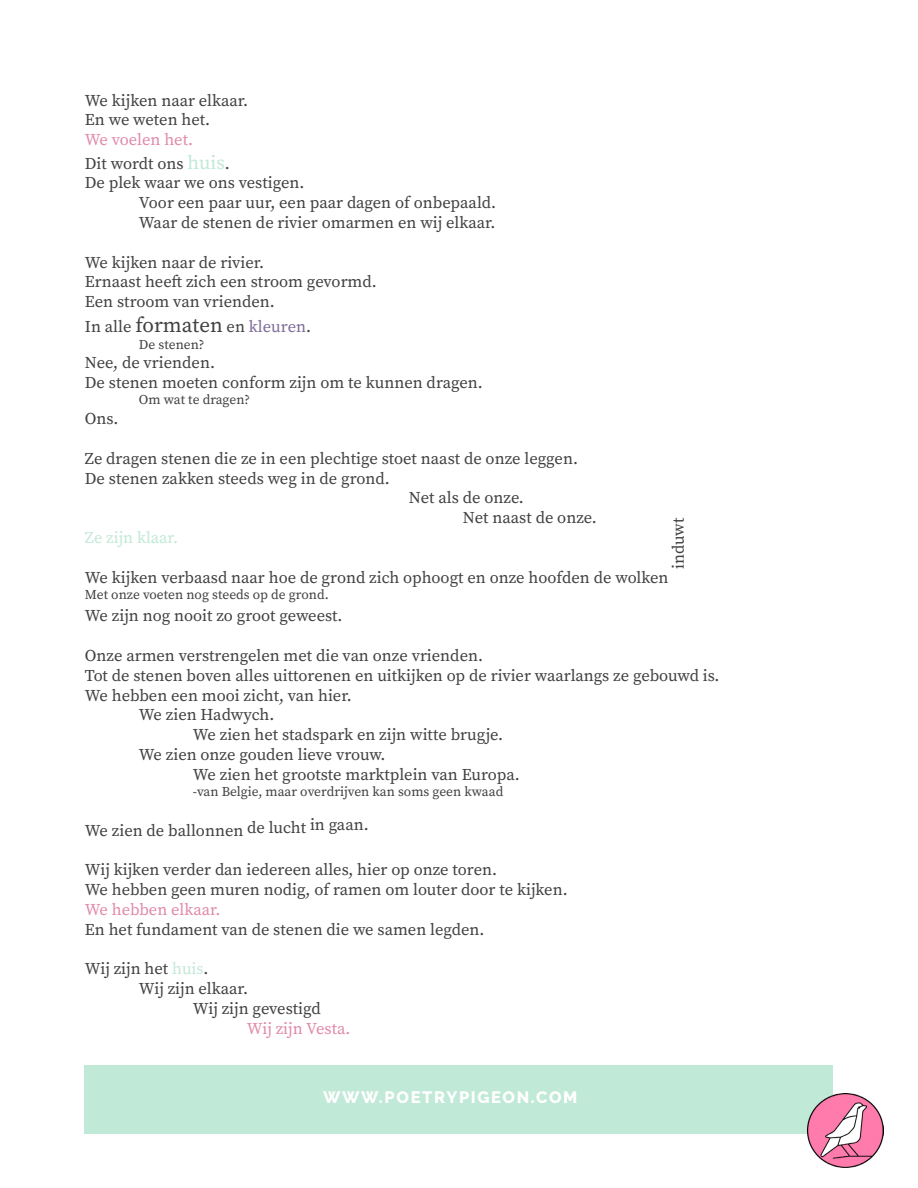
<style>
.page{position:relative;width:918px;height:1188px;background:#fff}
.page>*{position:absolute;margin:0;border:0;box-sizing:border-box;transform-origin:0 0}
.Body_Text{font:16.5px "Source Serif Pro";color:#414042}
.Body_Text-2{font:16.5px "Source Serif Pro";color:#e189aa}
.Name_Contact{font:800 16.5px "Raleway";letter-spacing:.1em;color:#fff}
.Body_Text-3{font:16.5px "Source Serif Pro";color:#c1e9d8}
.Body_Text-4{font:13.5px "Source Serif Pro";color:#414042}
.s1{font-size:19.5px;color:#c1e9d8}
.s2{font-size:21px}
.s3{color:#7c6c98}
.s4{color:#c1e9d8}
</style>
<div class="page">
<div style="left:85px;top:1065px;width:748px;height:69px;background:#c1e9d8"></div>
<img style="left:807px;top:1094px;width:76px;height:73px">
<p class="Body_Text" style="left:85px;top:89px;width:165px">We kijken naar elkaar.</p>
<p class="Body_Text" style="left:85px;top:109px;width:127px">En we weten het.</p>
<p class="Body_Text-2" style="left:85px;top:129px;width:110px">We voelen het.</p>
<p class="Body_Text" style="left:85px;top:152px;width:146px">Dit wordt ons <span class="s1">huis</span>.</p>
<p class="Body_Text" style="left:85px;top:172px;width:221px">De plek waar we ons vestigen.</p>
<p class="Body_Text" style="left:139px;top:192px;width:359px">Voor een paar uur, een paar dagen of onbepaald.</p>
<p class="Body_Text" style="left:139px;top:212px;width:358px">Waar de stenen de rivier omarmen en wij elkaar.</p>
<p class="Body_Text" style="left:85px;top:251px;width:181px">We kijken naar de rivier.</p>
<p class="Body_Text" style="left:85px;top:271px;width:293px">Ernaast heeft zich een stroom gevormd.</p>
<p class="Body_Text" style="left:85px;top:291px;width:191px">Een stroom van vrienden.</p>
<p class="Body_Text" style="left:85px;top:316px;width:228px">In alle <span class="s2">formaten</span> en <span class="s3">kleuren</span>.</p>
<p class="Body_Text-4" style="left:139px;top:335px;width:67px">De stenen?</p>
<p class="Body_Text" style="left:85px;top:352px;width:132px">Nee, de vrienden.</p>
<p class="Body_Text" style="left:85px;top:372px;width:399px">De stenen moeten conform zijn om te kunnen dragen.</p>
<p class="Body_Text-4" style="left:139px;top:391px;width:113px">Om wat te dragen?</p>
<p class="Body_Text" style="left:85px;top:408px;width:35px">Ons.</p>
<p class="Body_Text" style="left:85px;top:447px;width:495px">Ze dragen stenen die ze in een plechtige stoet naast de onze leggen.</p>
<p class="Body_Text" style="left:85px;top:467px;width:306px">De stenen zakken steeds weg in de grond.</p>
<p class="Body_Text" style="left:409px;top:487px;width:116px">Net als de onze.</p>
<p class="Body_Text" style="left:463px;top:507px;width:135px">Net naast de onze.</p>
<p class="Body_Text-3" style="left:85px;top:527px;width:95px">Ze zijn klaar.</p>
<p class="Body_Text" style="left:85px;top:566px;width:585px">We kijken verbaasd naar hoe de grond zich ophoogt en onze hoofden de wolken</p>
<p class="Body_Text-4" style="left:85px;top:585px;width:245px">Met onze voeten nog steeds op de grond.</p>
<p class="Body_Text" style="left:85px;top:605px;width:259px">We zijn nog nooit zo groot geweest.</p>
<p class="Body_Text" style="left:85px;top:644px;width:400px">Onze armen verstrengelen met die van onze vrienden.</p>
<p class="Body_Text" style="left:85px;top:664px;width:636px">Tot de stenen boven alles uittorenen en uitkijken op de rivier waarlangs ze gebouwd is.</p>
<p class="Body_Text" style="left:85px;top:684px;width:268px">We hebben een mooi zicht, van hier.</p>
<p class="Body_Text" style="left:139px;top:704px;width:137px">We zien Hadwych.</p>
<p class="Body_Text" style="left:193px;top:724px;width:312px">We zien het stadspark en zijn witte brugje.</p>
<p class="Body_Text" style="left:139px;top:743px;width:248px">We zien onze gouden lieve vrouw.</p>
<p class="Body_Text" style="left:193px;top:763px;width:328px">We zien het grootste marktplein van Europa.</p>
<p class="Body_Text-4" style="left:193px;top:782px;width:312px">-van Belgie, maar overdrijven kan soms geen kwaad</p>
<p class="Body_Text" style="left:85px;top:819px;width:285px">We zien de ballonnen de lucht in gaan.</p>
<p class="Body_Text" style="left:85px;top:859px;width:414px">Wij kijken verder dan iedereen alles, hier op onze toren.</p>
<p class="Body_Text" style="left:85px;top:878px;width:484px">We hebben geen muren nodig, of ramen om louter door te kijken.</p>
<p class="Body_Text-2" style="left:85px;top:898px;width:137px">We hebben elkaar.</p>
<p class="Body_Text" style="left:85px;top:918px;width:401px">En het fundament van de stenen die we samen legden.</p>
<p class="Body_Text" style="left:85px;top:958px;width:125px">Wij zijn het <span class="s4">huis</span>.</p>
<p class="Body_Text" style="left:139px;top:977px;width:111px">Wij zijn elkaar.</p>
<p class="Body_Text" style="left:193px;top:997px;width:129px">Wij zijn gevestigd</p>
<p class="Body_Text-2" style="left:247px;top:1017px;width:105px">Wij zijn Vesta.</p>
<p class="Body_Text" style="left:667px;top:569px;width:53px;rotate:-90deg">induwt</p>
<p class="Name_Contact" style="left:323px;top:1088px;width:256px">WWW.POETRYPIGEON.COM</p>
</div>
